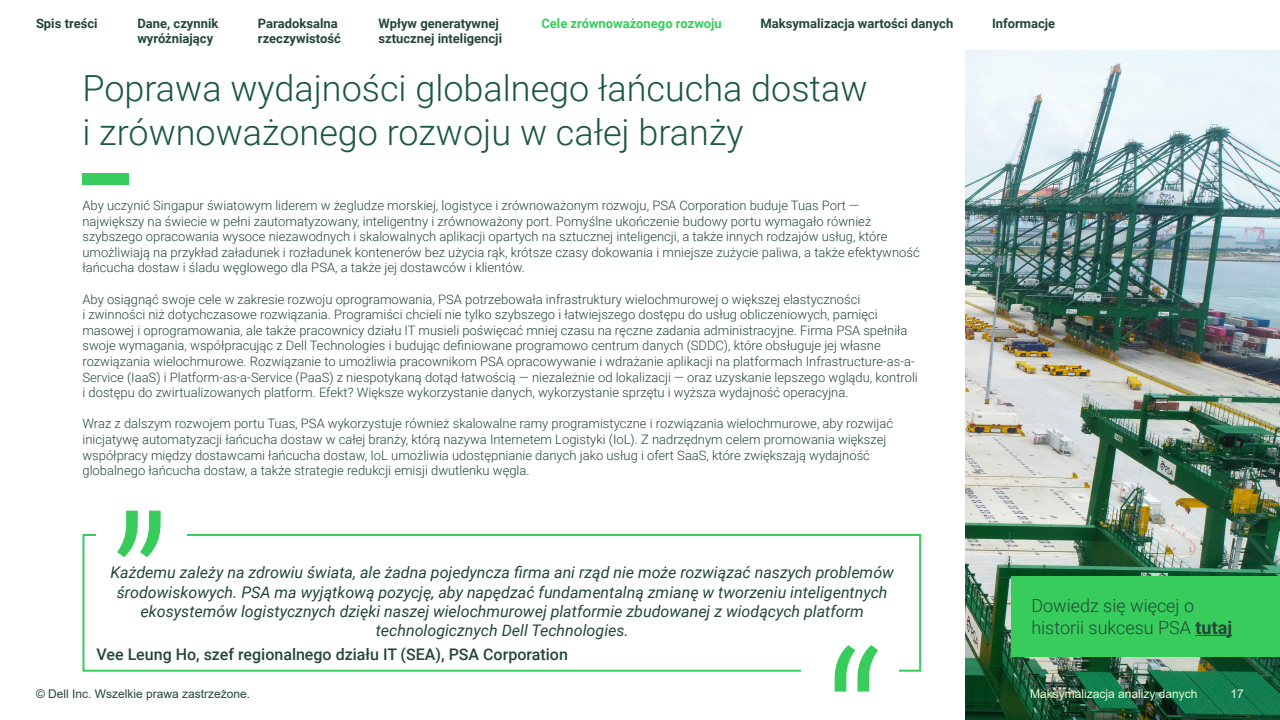
<style>
.page{position:relative;width:1280px;height:720px;background:#fff}
.page>*{position:absolute;margin:0;border:0;box-sizing:border-box;transform-origin:0 0}
.t1{font:300 200px "Roboto";color:#37cc5c}
.t2{font:300 36px/43.2px "Roboto";color:#1b5744}
.t3{font:300 18px/21.6px "Roboto";color:#244739}
.t4{font:italic 16px/19.2px "Roboto";color:#244739;text-align:center}
.t5{font:500 16px "Roboto";color:#244739}
.t6{font:300 13px/15.6px "Roboto";color:#244739}
.t7{font:700 13px/15.6px "Roboto";color:#244739}
.t8{font:700 13px "Roboto";color:#37cc5c}
.t9{font:12px "Arial";color:#244739}
.t10{font:12px "Arial";color:#e4ffd6}
.s1{font-weight:700}
</style>
<div class="page">
<div style="left:82px;top:534px;width:839px;height:138px;border:2px solid #37cc5c"></div>
<div style="left:96px;top:498px;width:91px;height:63px;background:#fff"></div>
<div style="left:801px;top:647px;width:98px;height:63px;background:#fff"></div>
<img style="left:965px;top:50px;width:315px;height:670px">
<div style="left:82px;top:174px;width:47px;height:11px;background:#37cc5c"></div>
<div style="left:1012px;top:576px;width:268px;height:81px;background:#37cc5c"></div>
<hr style="left:1196px;top:635px;width:36px;height:1px;background:#244739">
<p class="t7" style="left:36px;top:15px;width:63px">Spis treści</p>
<p class="t7" style="left:137px;top:15px;width:83px">Dane, czynnik wyróżniający</p>
<p class="t7" style="left:258px;top:15px;width:84px">Paradoksalna rzeczywistość</p>
<p class="t7" style="left:378px;top:15px;width:125px">Wpływ generatywnej sztucznej inteligencji</p>
<p class="t8" style="left:541px;top:14px;width:182px">Cele zrównoważonego rozwoju</p>
<p class="t7" style="left:760px;top:15px;width:194px">Maksymalizacja wartości danych</p>
<p class="t7" style="left:992px;top:15px;width:65px">Informacje</p>
<p class="t2" style="left:82px;top:66px;width:787px">Poprawa wydajności globalnego łańcucha dostaw i zrównoważonego rozwoju w całej branży</p>
<p class="t6" style="left:82px;top:197px;width:839px">Aby uczynić Singapur światowym liderem w żegludze morskiej, logistyce i zrównoważonym rozwoju, PSA Corporation buduje Tuas Port — największy na świecie w pełni zautomatyzowany, inteligentny i zrównoważony port. Pomyślne ukończenie budowy portu wymagało również szybszego opracowania wysoce niezawodnych i skalowalnych aplikacji opartych na sztucznej inteligencji, a także innych rodzajów usług, które umożliwiają na przykład załadunek i rozładunek kontenerów bez użycia rąk, krótsze czasy dokowania i mniejsze zużycie paliwa, a także efektywność łańcucha dostaw i śladu węglowego dla PSA, a także jej dostawców i klientów.</p>
<p class="t6" style="left:82px;top:291px;width:837px">Aby osiągnąć swoje cele w zakresie rozwoju oprogramowania, PSA potrzebowała infrastruktury wielochmurowej o większej elastyczności<br>i zwinności niż dotychczasowe rozwiązania. Programiści chcieli nie tylko szybszego i łatwiejszego dostępu do usług obliczeniowych, pamięci masowej i oprogramowania, ale także pracownicy działu IT musieli poświęcać mniej czasu na ręczne zadania administracyjne. Firma PSA spełniła swoje wymagania, współpracując z Dell Technologies i budując definiowane programowo centrum danych (SDDC), które obsługuje jej własne rozwiązania wielochmurowe. Rozwiązanie to umożliwia pracownikom PSA opracowywanie i wdrażanie aplikacji na platformach Infrastructure-as-a-Service (IaaS) i Platform-as-a-Service (PaaS) z niespotykaną dotąd łatwością — niezależnie od lokalizacji — oraz uzyskanie lepszego wglądu, kontroli i dostępu do zwirtualizowanych platform. Efekt? Większe wykorzystanie danych, wykorzystanie sprzętu i wyższa wydajność operacyjna.</p>
<p class="t6" style="left:82px;top:415px;width:812px">Wraz z dalszym rozwojem portu Tuas, PSA wykorzystuje również skalowalne ramy programistyczne i rozwiązania wielochmurowe, aby rozwijać inicjatywę automatyzacji łańcucha dostaw w całej branży, którą nazywa Internetem Logistyki (IoL). Z nadrzędnym celem promowania większej współpracy między dostawcami łańcucha dostaw, IoL umożliwia udostępnianie danych jako usług i ofert SaaS, które zwiększają wydajność globalnego łańcucha dostaw, a także strategie redukcji emisji dwutlenku węgla.</p>
<p class="t1" style="left:113px;top:323px;width:59px">„</p>
<p class="t4" style="left:110px;top:562px;width:785px">Każdemu zależy na zdrowiu świata, ale żadna pojedyncza firma ani rząd nie może rozwiązać naszych problemów środowiskowych. PSA ma wyjątkową pozycję, aby napędzać fundamentalną zmianę w tworzeniu inteligentnych ekosystemów logistycznych dzięki naszej wielochmurowej platformie zbudowanej z wiodących platform technologicznych Dell Technologies.</p>
<p class="t3" style="left:1031px;top:595px;width:202px">Dowiedz się więcej o historii sukcesu PSA <span class="s1">tutaj</span></p>
<p class="t5" style="left:96px;top:643px;width:473px">Vee Leung Ho, szef regionalnego działu IT (SEA), PSA Corporation</p>
<p class="t1" style="left:882px;top:880px;width:59px;rotate:-180deg">„</p>
<p class="t9" style="left:36px;top:685px;width:216px">© Dell Inc. Wszelkie prawa zastrzeżone.</p>
<p class="t10" style="left:1030px;top:685px;width:169px">Maksymalizacja analizy danych</p>
<p class="t10" style="left:1231px;top:685px;width:15px">17</p>
</div>
